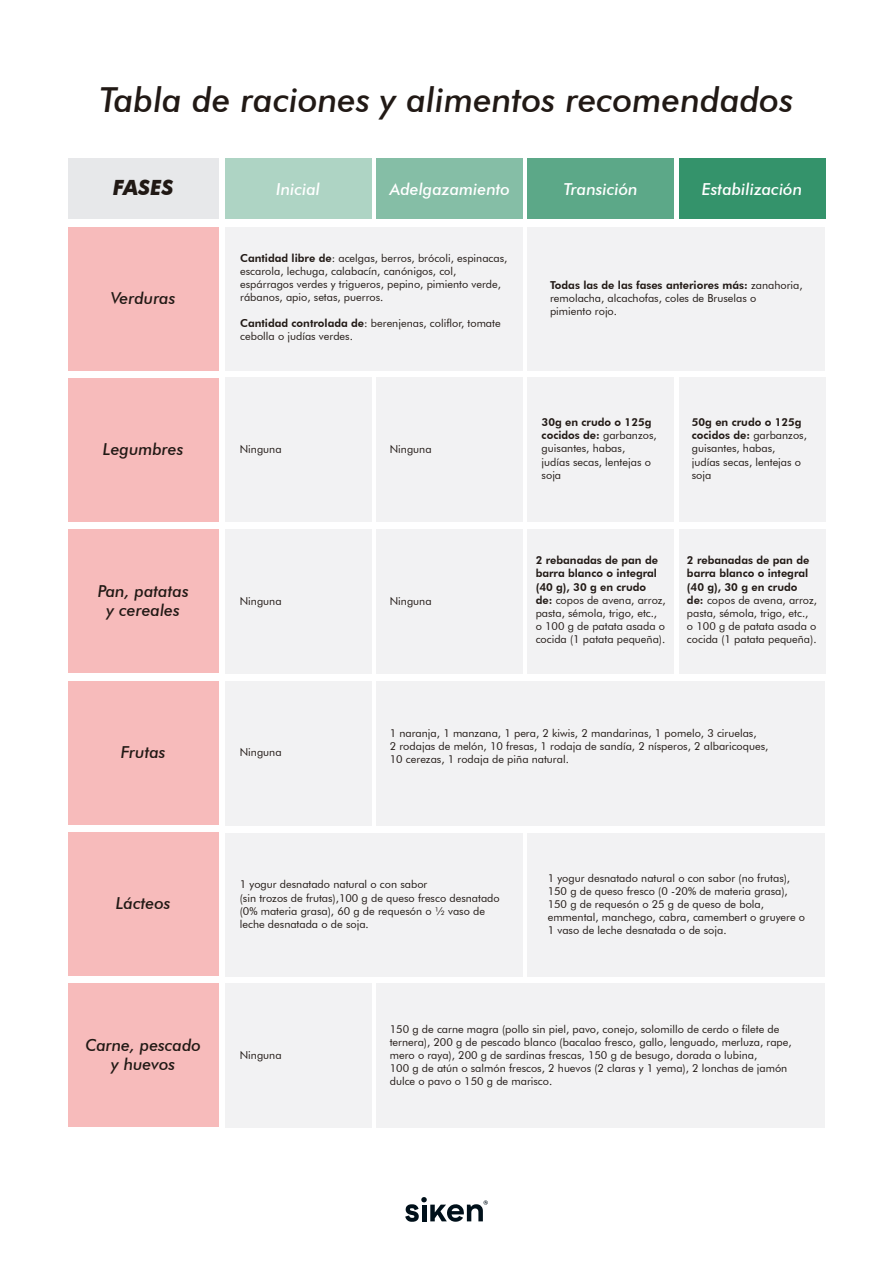
<style>
.page{position:relative;width:893px;height:1263px;background:#fff}
.page>*{position:absolute;margin:0;border:0;box-sizing:border-box;transform-origin:0 0}
.t1{font:italic 500 34.5px "Futura BT";color:#211915}
.t2{font:italic 700 21px "Futura BT";color:#211915}
.t3{font:italic 500 16.5px/19.8px "Futura BT";color:#211915;text-align:center}
.t4{font:italic 500 16.5px "Futura BT";color:#fff}
.t5{font:10.95px/13.2px "Futura BT";color:#211915}
.s1{font-weight:800}
</style>
<div class="page">
<svg style="left:405px;top:1197px;width:83px;height:25px"></svg>
<div style="left:68px;top:159px;width:150px;height:60px;background:#e7e8ea"></div>
<div style="left:68px;top:227px;width:150px;height:143px;background:#f7bbbb"></div>
<div style="left:225px;top:227px;width:297px;height:143px;background:#f2f2f3"></div>
<div style="left:528px;top:227px;width:297px;height:143px;background:#f2f2f3"></div>
<div style="left:225px;top:833px;width:297px;height:144px;background:#f2f2f3"></div>
<div style="left:528px;top:833px;width:297px;height:144px;background:#f2f2f3"></div>
<div style="left:225px;top:159px;width:146px;height:60px;background:#aed4c4"></div>
<div style="left:68px;top:378px;width:150px;height:144px;background:#f7bbbb"></div>
<div style="left:68px;top:529px;width:150px;height:144px;background:#f7bbbb"></div>
<div style="left:68px;top:681px;width:150px;height:144px;background:#f7bbbb"></div>
<div style="left:68px;top:832px;width:150px;height:144px;background:#f7bbbb"></div>
<div style="left:68px;top:983px;width:150px;height:144px;background:#f7bbbb"></div>
<div style="left:376px;top:159px;width:146px;height:60px;background:#85bea6"></div>
<div style="left:225px;top:377px;width:146px;height:145px;background:#f2f2f3"></div>
<div style="left:376px;top:377px;width:146px;height:145px;background:#f2f2f3"></div>
<div style="left:528px;top:377px;width:146px;height:145px;background:#f2f2f3"></div>
<div style="left:679px;top:377px;width:146px;height:145px;background:#f2f2f3"></div>
<div style="left:225px;top:529px;width:146px;height:145px;background:#f2f2f3"></div>
<div style="left:225px;top:681px;width:146px;height:144px;background:#f2f2f3"></div>
<div style="left:376px;top:681px;width:449px;height:144px;background:#f2f2f3"></div>
<div style="left:225px;top:983px;width:146px;height:145px;background:#f2f2f3"></div>
<div style="left:376px;top:983px;width:449px;height:145px;background:#f2f2f3"></div>
<div style="left:376px;top:529px;width:146px;height:145px;background:#f2f2f3"></div>
<div style="left:528px;top:529px;width:146px;height:145px;background:#f2f2f3"></div>
<div style="left:679px;top:529px;width:146px;height:145px;background:#f2f2f3"></div>
<div style="left:528px;top:159px;width:146px;height:60px;background:#5ca888"></div>
<div style="left:679px;top:159px;width:146px;height:60px;background:#34936b"></div>
<h1 class="t1" style="left:100px;top:79px;width:695px">Tabla de raciones y alimentos recomendados</h1>
<h2 class="t2" style="left:113px;top:175px;width:62px">FASES</h2>
<h3 class="t4" style="left:276px;top:179px;width:46px">Inicial</h3>
<h3 class="t4" style="left:390px;top:179px;width:122px">Adelgazamiento</h3>
<h3 class="t4" style="left:564px;top:179px;width:75px">Transición</h3>
<h3 class="t4" style="left:702px;top:179px;width:102px">Estabilización</h3>
<h3 class="t3" style="left:111px;top:288px;width:66px">Verduras</h3>
<h3 class="t3" style="left:103px;top:439px;width:82px">Legumbres</h3>
<h3 class="t3" style="left:98px;top:581px;width:93px">Pan, patatas y cereales</h3>
<h3 class="t3" style="left:121px;top:742px;width:46px">Frutas</h3>
<p class="t5" style="left:240px;top:251px;width:269px"><span class="s1">Cantidad libre de</span>: acelgas, berros, brócoli, espinacas, escarola, lechuga, calabacín, canónigos, col, espárragos verdes y trigueros, pepino, pimiento verde, rábanos, apio, setas, puerros.</p>
<p class="t5" style="left:240px;top:317px;width:262px"><span class="s1">Cantidad controlada de</span>: berenjenas, coliflor, tomate cebolla o judías verdes.</p>
<p class="t5" style="left:550px;top:278px;width:254px"><span class="s1">Todas las de las fases anteriores más:</span> zanahoria, remolacha, alcachofas, coles de Bruselas o<br>pimiento rojo.</p>
<p class="t5" style="left:240px;top:442px;width:43px">Ninguna</p>
<p class="t5" style="left:390px;top:442px;width:43px">Ninguna</p>
<p class="t5" style="left:240px;top:594px;width:43px">Ninguna</p>
<p class="t5" style="left:390px;top:594px;width:43px">Ninguna</p>
<p class="t5" style="left:542px;top:415px;width:117px"><span class="s1">30g en crudo o 125g cocidos de:</span> garbanzos, guisantes, habas,<br>judías secas, lentejas o soja</p>
<p class="t5" style="left:692px;top:415px;width:117px"><span class="s1">50g en crudo o 125g cocidos de:</span> garbanzos, guisantes, habas,<br>judías secas, lentejas o soja</p>
<p class="t5" style="left:536px;top:554px;width:132px"><span class="s1">2 rebanadas de pan de barra blanco o integral (40 g), 30 g en crudo<br>de:</span> copos de avena, arroz, pasta, sémola, trigo, etc., o 100 g de patata asada o cocida (1 patata pequeña).</p>
<p class="t5" style="left:687px;top:554px;width:132px"><span class="s1">2 rebanadas de pan de barra blanco o integral (40 g), 30 g en crudo<br>de:</span> copos de avena, arroz, pasta, sémola, trigo, etc., o 100 g de patata asada o cocida (1 patata pequeña).</p>
<p class="t5" style="left:240px;top:746px;width:43px">Ninguna</p>
<p class="t5" style="left:390px;top:726px;width:380px">1 naranja, 1 manzana, 1 pera, 2 kiwis, 2 mandarinas, 1 pomelo, 3 ciruelas,<br>2 rodajas de melón, 10 fresas, 1 rodaja de sandía, 2 nísperos, 2 albaricoques,<br>10 cerezas, 1 rodaja de piña natural.</p>
<h3 class="t3" style="left:116px;top:893px;width:56px">Lácteos</h3>
<h3 class="t3" style="left:85px;top:1035px;width:117px">Carne, pescado y huevos</h3>
<p class="t5" style="left:240px;top:878px;width:261px">1 yogur desnatado natural o con sabor<br>(sin trozos de frutas),100 g de queso fresco desnatado (0% materia grasa), 60 g de requesón o ½ vaso de leche desnatada o de soja.</p>
<p class="t5" style="left:548px;top:871px;width:259px">1 yogur desnatado natural o con sabor (no frutas), 150 g de queso fresco (0 -20% de materia grasa), 150 g de requesón o 25 g de queso de bola, emmental, manchego, cabra, camembert o gruyere o 1 vaso de leche desnatada o de soja.</p>
<p class="t5" style="left:240px;top:1048px;width:43px">Ninguna</p>
<p class="t5" style="left:390px;top:1022px;width:403px">150 g de carne magra (pollo sin piel, pavo, conejo, solomillo de cerdo o filete de ternera), 200 g de pescado blanco (bacalao fresco, gallo, lenguado, merluza, rape, mero o raya), 200 g de sardinas frescas, 150 g de besugo, dorada o lubina,<br>100 g de atún o salmón frescos, 2 huevos (2 claras y 1 yema), 2 lonchas de jamón dulce o pavo o 150 g de marisco.</p>
</div>
